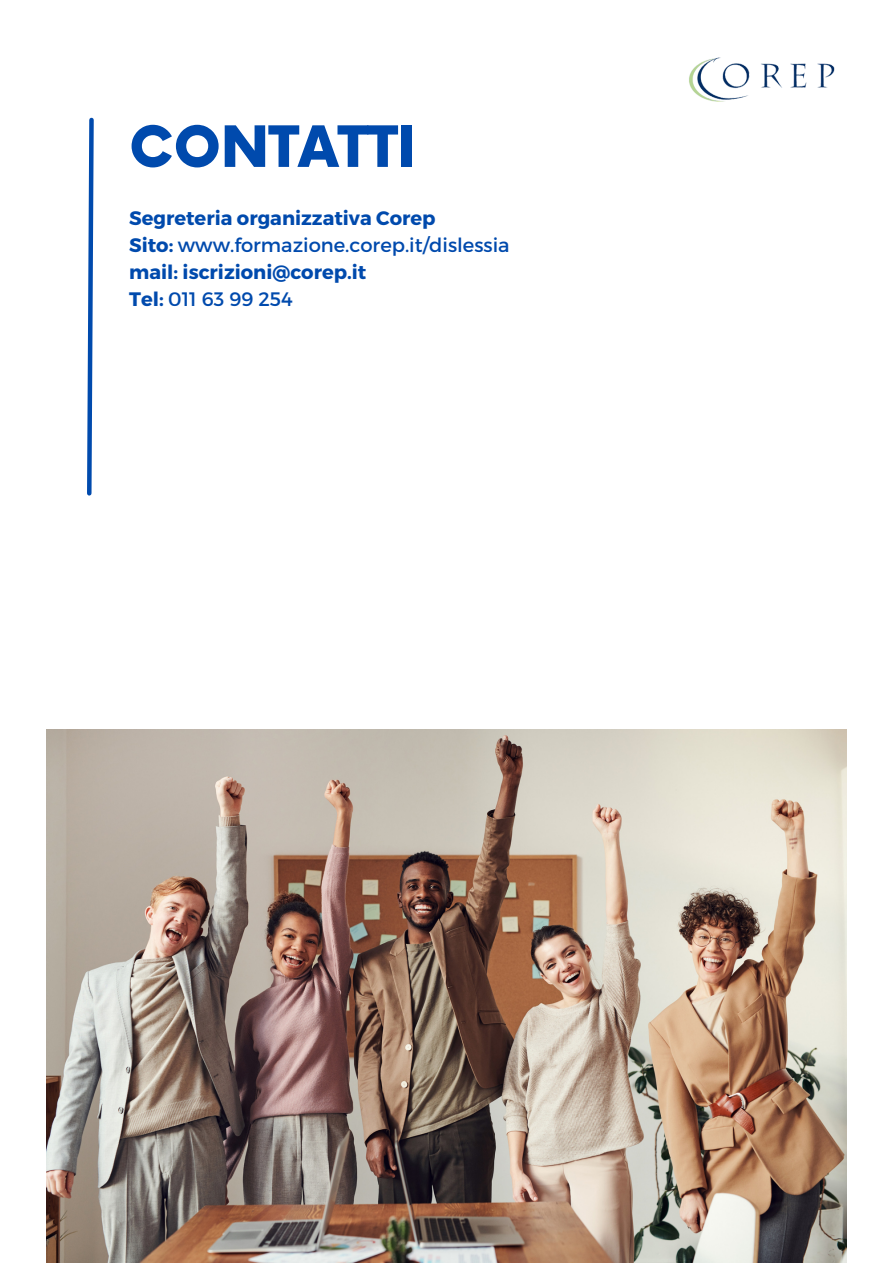
<style>
.page{position:relative;width:893px;height:1264px;background:#fff}
.page>*{position:absolute;margin:0;border:0;box-sizing:border-box;transform-origin:0 0}
.t1{font:900 55.35px "Now";color:#004aad}
.t2{font:700 19.5px "Montserrat";color:#004aad}
.t3{font:19.5px "Montserrat";color:#004aad}
.s1{font-weight:700}
</style>
<div class="page">
<svg style="left:87px;top:117px;width:7px;height:379px"></svg>
<img style="left:46px;top:729px;width:800px;height:533px">
<img style="left:689px;top:57px;width:146px;height:45px">
<p class="t1" style="left:129px;top:117px;width:288px">CONTATTI</p>
<p class="t2" style="left:129px;top:206px;width:308px">Segreteria organizzativa Corep</p>
<p class="t3" style="left:129px;top:233px;width:382px"><span class="s1">Sito:</span> www.formazione.corep.it/dislessia</p>
<p class="t2" style="left:129px;top:260px;width:239px">mail: iscrizioni@corep.it</p>
<p class="t3" style="left:129px;top:287px;width:165px"><span class="s1">Tel:</span> 011 63 99 254</p>
</div>
